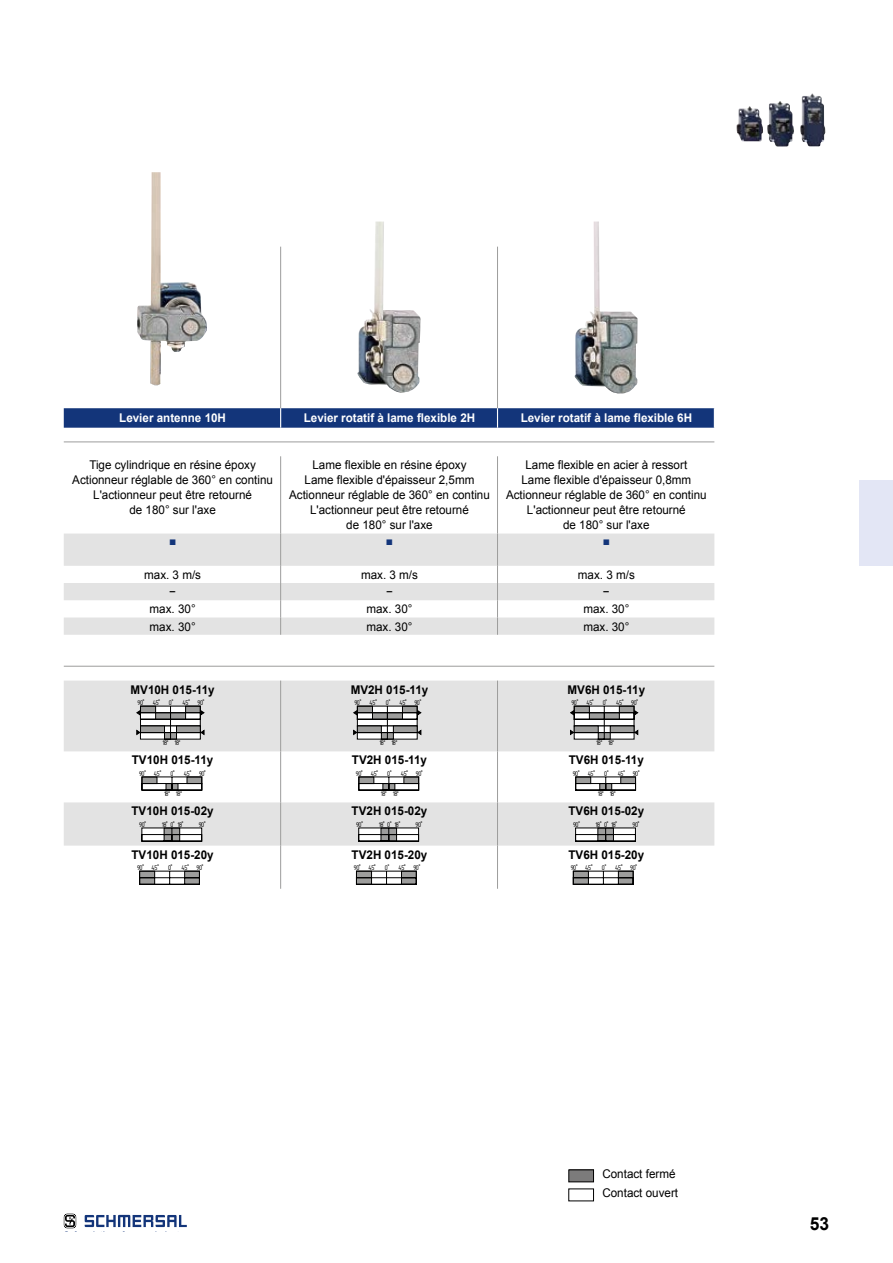
<style>
.page{position:relative;width:893px;height:1263px;background:#fff}
.page>*{position:absolute;margin:0;border:0;box-sizing:border-box;transform-origin:0 0}
.t1{font:700 18px "Arial";color:#000}
.t2{font:12px/15px "Arial";color:#000;text-align:center}
.t3{font:700 12px "Arial";color:#000}
.t4{font:700 12px "Arial";color:#fff}
.t5{font:12px "Arial";color:#13357a}
.t6{font:10.5px/20.4px "Isonorm 3098";letter-spacing:-.04em;color:#000}
</style>
<div class="page">
<div style="left:859px;top:480px;width:34px;height:86px;background:#e3e6f5"></div>
<svg style="left:64px;top:1214px;width:12px;height:14px"></svg>
<svg style="left:85px;top:1215px;width:102px;height:12px"></svg>
<svg style="left:64px;top:533px;width:650px;height:218px;fill:#e3e3e3"></svg>
<hr style="left:280px;top:456px;width:1px;height:77px;background:#9d9d9c">
<hr style="left:497px;top:456px;width:1px;height:77px;background:#9d9d9c">
<hr style="left:280px;top:533px;width:1px;height:33px;background:#9d9d9c">
<hr style="left:497px;top:533px;width:1px;height:33px;background:#9d9d9c">
<hr style="left:280px;top:681px;width:1px;height:70px;background:#9d9d9c">
<hr style="left:497px;top:681px;width:1px;height:70px;background:#9d9d9c">
<hr style="left:280px;top:751px;width:1px;height:51px;background:#9d9d9c">
<hr style="left:497px;top:751px;width:1px;height:51px;background:#9d9d9c">
<hr style="left:280px;top:846px;width:1px;height:43px;background:#9d9d9c">
<hr style="left:497px;top:846px;width:1px;height:43px;background:#9d9d9c">
<hr style="left:280px;top:247px;width:1px;height:161px;background:#9d9d9c">
<hr style="left:497px;top:247px;width:1px;height:161px;background:#9d9d9c">
<svg style="left:64px;top:408px;width:651px;height:20px;background:#1a3b7e"></svg>
<svg style="left:280px;top:566px;width:1px;height:69px"></svg>
<svg style="left:497px;top:566px;width:1px;height:69px"></svg>
<img style="left:137px;top:172px;width:70px;height:213px">
<img style="left:358px;top:222px;width:63px;height:171px">
<img style="left:575px;top:222px;width:62px;height:171px">
<hr style="left:64px;top:441px;width:650px;height:1px;background:#9d9d9c">
<hr style="left:64px;top:666px;width:650px;height:1px;background:#9d9d9c">
<svg style="left:137px;top:706px;width:67px;height:33px"></svg>
<svg style="left:353px;top:706px;width:68px;height:33px"></svg>
<svg style="left:570px;top:706px;width:68px;height:33px"></svg>
<svg style="left:142px;top:776px;width:60px;height:14px"></svg>
<svg style="left:358px;top:776px;width:61px;height:14px"></svg>
<svg style="left:575px;top:776px;width:61px;height:14px"></svg>
<svg style="left:64px;top:802px;width:650px;height:44px;background:#dcdcdc"></svg>
<svg style="left:139px;top:871px;width:61px;height:13px"></svg>
<svg style="left:356px;top:871px;width:61px;height:13px"></svg>
<svg style="left:573px;top:871px;width:60px;height:13px"></svg>
<div style="left:569px;top:1170px;width:24px;height:12px;background:#7c7b7b"></div>
<div style="left:568px;top:1169px;width:26px;height:13px;border:1px solid #000"></div>
<img style="left:736px;top:106px;width:27px;height:35px">
<img style="left:767px;top:101px;width:27px;height:46px">
<img style="left:800px;top:93px;width:25px;height:53px">
<p class="t4" style="left:119px;top:410px;width:108px">Levier antenne 10H</p>
<p class="t4" style="left:304px;top:410px;width:173px">Levier rotatif à lame flexible 2H</p>
<p class="t4" style="left:521px;top:410px;width:173px">Levier rotatif à lame flexible 6H</p>
<p class="t2" style="left:72px;top:458px;width:202px">Tige cylindrique en résine époxy<br>Actionneur réglable de 360° en continu<br>L'actionneur peut être retourné<br>de 180° sur l'axe</p>
<p class="t2" style="left:289px;top:458px;width:202px">Lame flexible en résine époxy<br>Lame flexible d'épaisseur 2,5mm<br>Actionneur réglable de 360° en continu<br>L'actionneur peut être retourné<br>de 180° sur l'axe</p>
<p class="t2" style="left:506px;top:458px;width:202px">Lame flexible en acier à ressort<br>Lame flexible d'épaisseur 0,8mm<br>Actionneur réglable de 360° en continu<br>L'actionneur peut être retourné<br>de 180° sur l'axe</p>
<p class="t5" style="left:169px;top:532px;width:9px">■</p>
<p class="t5" style="left:386px;top:532px;width:9px">■</p>
<p class="t5" style="left:603px;top:532px;width:9px">■</p>
<p class="t2" style="left:144px;top:567px;width:58px">max. 3 m/s</p>
<p class="t2" style="left:361px;top:567px;width:58px">max. 3 m/s</p>
<p class="t2" style="left:578px;top:567px;width:58px">max. 3 m/s</p>
<p class="t2" style="left:169px;top:584px;width:8px">−</p>
<p class="t2" style="left:386px;top:584px;width:8px">−</p>
<p class="t2" style="left:603px;top:584px;width:8px">−</p>
<p class="t2" style="left:150px;top:602px;width:48px">max. 30°</p>
<p class="t2" style="left:366px;top:602px;width:48px">max. 30°</p>
<p class="t2" style="left:583px;top:602px;width:48px">max. 30°</p>
<p class="t2" style="left:150px;top:619px;width:48px">max. 30°</p>
<p class="t2" style="left:366px;top:619px;width:48px">max. 30°</p>
<p class="t2" style="left:583px;top:619px;width:48px">max. 30°</p>
<p class="t3" style="left:131px;top:681px;width:86px">MV10H 015-11y</p>
<p class="t3" style="left:351px;top:681px;width:79px">MV2H 015-11y</p>
<p class="t3" style="left:568px;top:681px;width:79px">MV6H 015-11y</p>
<p class="t6" style="left:169px;top:691px;width:37px">0° 5° 90°</p>
<p class="t6" style="left:138px;top:691px;width:24px">90° 45°</p>
<p class="t6" style="left:183px;top:691px;width:5px">4</p>
<p class="t6" style="left:355px;top:691px;width:24px">90° 45°</p>
<p class="t6" style="left:400px;top:691px;width:5px">4</p>
<p class="t6" style="left:386px;top:691px;width:37px">0° 5° 90°</p>
<p class="t6" style="left:572px;top:691px;width:24px">90° 45°</p>
<p class="t6" style="left:617px;top:691px;width:5px">4</p>
<p class="t6" style="left:603px;top:691px;width:37px">0° 5° 90°</p>
<p class="t6" style="left:163px;top:731px;width:20px">18° 18°</p>
<p class="t6" style="left:380px;top:731px;width:20px">18° 18°</p>
<p class="t6" style="left:597px;top:731px;width:20px">18° 18°</p>
<p class="t3" style="left:132px;top:752px;width:83px">TV10H 015-11y</p>
<p class="t6" style="left:164px;top:762px;width:20px;text-indent:-10px">45° 0°<br>18° 18°</p>
<p class="t6" style="left:139px;top:762px;width:8px">90°</p>
<p class="t6" style="left:184px;top:762px;width:24px">45° 90°</p>
<p class="t3" style="left:352px;top:752px;width:77px">TV2H 015-11y</p>
<p class="t6" style="left:381px;top:762px;width:20px;text-indent:-10px">45° 0°<br>18° 18°</p>
<p class="t6" style="left:356px;top:762px;width:8px">90°</p>
<p class="t6" style="left:401px;top:762px;width:24px">45° 90°</p>
<p class="t3" style="left:569px;top:752px;width:77px">TV6H 015-11y</p>
<p class="t6" style="left:598px;top:762px;width:20px;text-indent:-10px">45° 0°<br>18° 18°</p>
<p class="t6" style="left:573px;top:762px;width:8px">90°</p>
<p class="t6" style="left:618px;top:762px;width:24px">45° 90°</p>
<p class="t3" style="left:132px;top:803px;width:84px">TV10H 015-02y</p>
<p class="t6" style="left:140px;top:813px;width:8px">90°</p>
<p class="t6" style="left:162px;top:813px;width:19px">18° 1</p>
<p class="t6" style="left:171px;top:813px;width:15px">0° 8°</p>
<p class="t6" style="left:199px;top:813px;width:8px">90°</p>
<p class="t3" style="left:352px;top:803px;width:77px">TV2H 015-02y</p>
<p class="t6" style="left:356px;top:813px;width:8px">90°</p>
<p class="t6" style="left:379px;top:813px;width:19px">18° 1</p>
<p class="t6" style="left:388px;top:813px;width:15px">0° 8°</p>
<p class="t6" style="left:416px;top:813px;width:8px">90°</p>
<p class="t3" style="left:568px;top:803px;width:77px">TV6H 015-02y</p>
<p class="t6" style="left:573px;top:813px;width:8px">90°</p>
<p class="t6" style="left:596px;top:813px;width:19px">18° 1</p>
<p class="t6" style="left:604px;top:813px;width:15px">0° 8°</p>
<p class="t6" style="left:633px;top:813px;width:8px">90°</p>
<p class="t3" style="left:132px;top:846px;width:84px">TV10H 015-20y</p>
<p class="t6" style="left:137px;top:856px;width:23px">90° 45°</p>
<p class="t6" style="left:182px;top:856px;width:5px">4</p>
<p class="t6" style="left:168px;top:856px;width:37px">0° 5° 90°</p>
<p class="t3" style="left:352px;top:846px;width:77px">TV2H 015-20y</p>
<p class="t6" style="left:354px;top:856px;width:23px">90° 45°</p>
<p class="t6" style="left:399px;top:856px;width:5px">4</p>
<p class="t6" style="left:385px;top:856px;width:37px">0° 5° 90°</p>
<p class="t3" style="left:568px;top:846px;width:77px">TV6H 015-20y</p>
<p class="t6" style="left:571px;top:856px;width:23px">90° 45°</p>
<p class="t6" style="left:616px;top:856px;width:5px">4</p>
<p class="t6" style="left:602px;top:856px;width:37px">0° 5° 90°</p>
<p class="t2" style="left:602px;top:1164px;width:77px;line-height:19px;text-align:left">Contact fermé<br>Contact ouvert</p>
<h1 class="t1" style="left:810px;top:1211px;width:21px">53</h1>
</div>
